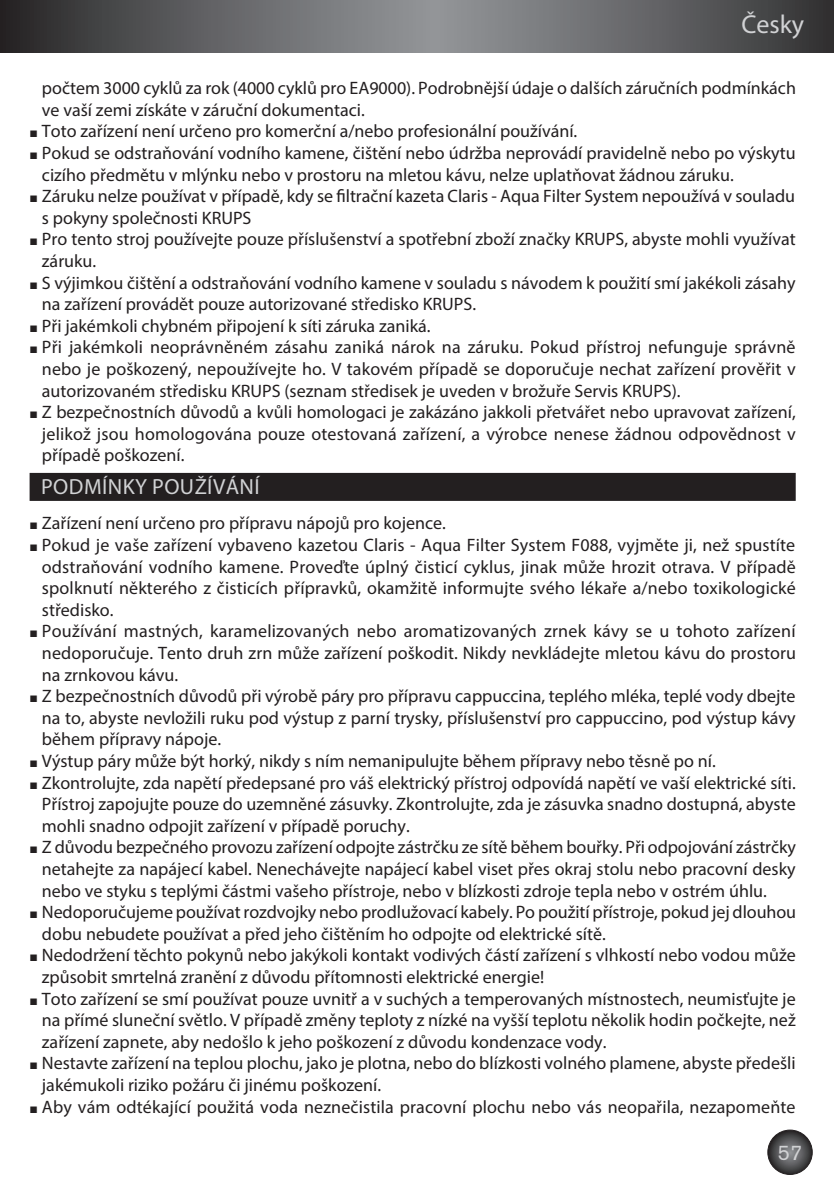
<style>
.page{position:relative;width:834px;height:1187px;background:#fff}
.page>*{position:absolute;margin:0;border:0;box-sizing:border-box;transform-origin:0 0}
.t1{font:26px "Myriad Pro";color:#d1d2d4}
.t2{font:22px "Myriad Pro";letter-spacing:.02em;color:#d1d2d4}
.t3{font:21px "Akzidenz Grotesk BE";color:#d1d2d4}
.t4{font:18px/21.6px "Myriad Pro";color:#231f20}
.s1{font-family:"Arial";font-size:14px}
</style>
<div class="page">
<div style="left:30px;top:473px;width:765px;height:28px;background:#231f20"></div>
<svg style="left:767px;top:1130px;width:44px;height:44px"></svg>
<div style="left:767px;top:1129px;width:45px;height:46px;border:1px solid #231f20;border-radius:50%"></div>
<svg style="left:0;top:0;width:833px;height:52px;background:#626365"></svg>
<h1 class="t1" style="left:741px;top:8px;width:64px">Česky</h1>
<p class="t4" style="left:42px;top:77px;width:755px">počtem 3000 cyklů za rok (4000 cyklů pro EA9000). Podrobnější údaje o dalších záručních podmínkách ve vaší zemi získáte v záruční dokumentaci.</p>
<p class="t4" style="left:30px;top:120px;width:549px"><span class="s1">■</span> Toto zařízení není určeno pro komerční a/nebo profesionální používání.</p>
<p class="t4" style="left:42px;top:142px;width:754px;text-indent:-12px"><span class="s1">■</span> Pokud se odstraňování vodního kamene, čištění nebo údržba neprovádí pravidelně nebo po výskytu cizího předmětu v mlýnku nebo v prostoru na mletou kávu, nelze uplatňovat žádnou záruku.</p>
<p class="t4" style="left:42px;top:185px;width:754px;text-indent:-12px"><span class="s1">■</span> Záruku nelze používat v případě, kdy se filtrační kazeta Claris - Aqua Filter System nepoužívá v souladu s pokyny společnosti KRUPS</p>
<p class="t4" style="left:42px;top:228px;width:755px;text-indent:-12px"><span class="s1">■</span> Pro tento stroj používejte pouze příslušenství a spotřební zboží značky KRUPS, abyste mohli využívat záruku.</p>
<p class="t4" style="left:42px;top:271px;width:755px;text-indent:-12px"><span class="s1">■</span> S výjimkou čištění a odstraňování vodního kamene v souladu s návodem k použití smí jakékoli zásahy na zařízení provádět pouze autorizované středisko KRUPS.</p>
<p class="t4" style="left:30px;top:315px;width:402px"><span class="s1">■</span> Při jakémkoli chybném připojení k síti záruka zaniká.</p>
<p class="t4" style="left:42px;top:336px;width:754px;text-align:justify;text-indent:-12px"><span class="s1">■</span> Při jakémkoli neoprávněném zásahu zaniká nárok na záruku. Pokud přístroj nefunguje správně nebo je poškozený, nepoužívejte ho. V takovém případě se doporučuje nechat zařízení prověřit v autorizovaném středisku KRUPS (seznam středisek je uveden v brožuře Servis KRUPS).</p>
<p class="t4" style="left:42px;top:401px;width:755px;text-align:justify;text-indent:-12px"><span class="s1">■</span> Z bezpečnostních důvodů a kvůli homologaci je zakázáno jakkoli přetvářet nebo upravovat zařízení, jelikož jsou homologována pouze otestovaná zařízení, a výrobce nenese žádnou odpovědnost v případě poškození.</p>
<p class="t2" style="left:41px;top:473px;width:220px">PODMÍNKY POUŽÍVÁNÍ</p>
<p class="t4" style="left:30px;top:512px;width:418px"><span class="s1">■</span> Zařízení není určeno pro přípravu nápojů pro kojence.</p>
<p class="t4" style="left:42px;top:534px;width:755px;text-align:justify;text-indent:-12px"><span class="s1">■</span> Pokud je vaše zařízení vybaveno kazetou Claris - Aqua Filter System F088, vyjměte ji, než spustíte odstraňování vodního kamene. Proveďte úplný čisticí cyklus, jinak může hrozit otrava. V případě spolknutí některého z čisticích přípravků, okamžitě informujte svého lékaře a/nebo toxikologické středisko.</p>
<p class="t4" style="left:42px;top:620px;width:755px;text-align:justify;text-indent:-12px"><span class="s1">■</span> Používání mastných, karamelizovaných nebo aromatizovaných zrnek kávy se u tohoto zařízení nedoporučuje. Tento druh zrn může zařízení poškodit. Nikdy nevkládejte mletou kávu do prostoru na zrnkovou kávu.</p>
<p class="t4" style="left:42px;top:685px;width:755px;text-align:justify;text-indent:-12px"><span class="s1">■</span> Z bezpečnostních důvodů při výrobě páry pro přípravu cappuccina, teplého mléka, teplé vody dbejte na to, abyste nevložili ruku pod výstup z parní trysky, příslušenství pro cappuccino, pod výstup kávy během přípravy nápoje.</p>
<p class="t4" style="left:30px;top:750px;width:687px"><span class="s1">■</span> Výstup páry může být horký, nikdy s ním nemanipulujte během přípravy nebo těsně po ní.</p>
<p class="t4" style="left:42px;top:771px;width:755px;text-align:justify;text-indent:-12px"><span class="s1">■</span> Zkontrolujte, zda napětí předepsané pro váš elektrický přístroj odpovídá napětí ve vaší elektrické síti.<br>Přístroj zapojujte pouze do uzemněné zásuvky. Zkontrolujte, zda je zásuvka snadno dostupná, abyste mohli snadno odpojit zařízení v případě poruchy.</p>
<p class="t4" style="left:42px;top:836px;width:755px;text-align:justify;text-indent:-12px"><span class="s1">■</span> Z důvodu bezpečného provozu zařízení odpojte zástrčku ze sítě během bouřky. Při odpojování zástrčky netahejte za napájecí kabel. Nenechávejte napájecí kabel viset přes okraj stolu nebo pracovní desky nebo ve styku s teplými částmi vašeho přístroje, nebo v blízkosti zdroje tepla nebo v ostrém úhlu.</p>
<p class="t4" style="left:42px;top:901px;width:755px;text-indent:-12px"><span class="s1">■</span> Nedoporučujeme používat rozdvojky nebo prodlužovací kabely. Po použití přístroje, pokud jej dlouhou dobu nebudete používat a před jeho čištěním ho odpojte od elektrické sítě.</p>
<p class="t4" style="left:42px;top:944px;width:755px;text-indent:-12px"><span class="s1">■</span> Nedodržení těchto pokynů nebo jakýkoli kontakt vodivých částí zařízení s vlhkostí nebo vodou může způsobit smrtelná zranění z důvodu přítomnosti elektrické energie!</p>
<p class="t4" style="left:42px;top:987px;width:755px;text-align:justify;text-indent:-12px"><span class="s1">■</span> Toto zařízení se smí používat pouze uvnitř a v suchých a temperovaných místnostech, neumisťujte je na přímé sluneční světlo. V případě změny teploty z nízké na vyšší teplotu několik hodin počkejte, než zařízení zapnete, aby nedošlo k jeho poškození z důvodu kondenzace vody.</p>
<p class="t4" style="left:42px;top:1052px;width:754px;text-indent:-12px"><span class="s1">■</span> Nestavte zařízení na teplou plochu, jako je plotna, nebo do blízkosti volného plamene, abyste předešli jakémukoli riziko požáru či jinému poškození.</p>
<p class="t4" style="left:30px;top:1095px;width:767px"><span class="s1">■</span> Aby vám odtékající použitá voda neznečistila pracovní plochu nebo vás neopařila, nezapomeňte</p>
<p class="t3" style="left:777px;top:1140px;width:26px">57</p>
</div>
